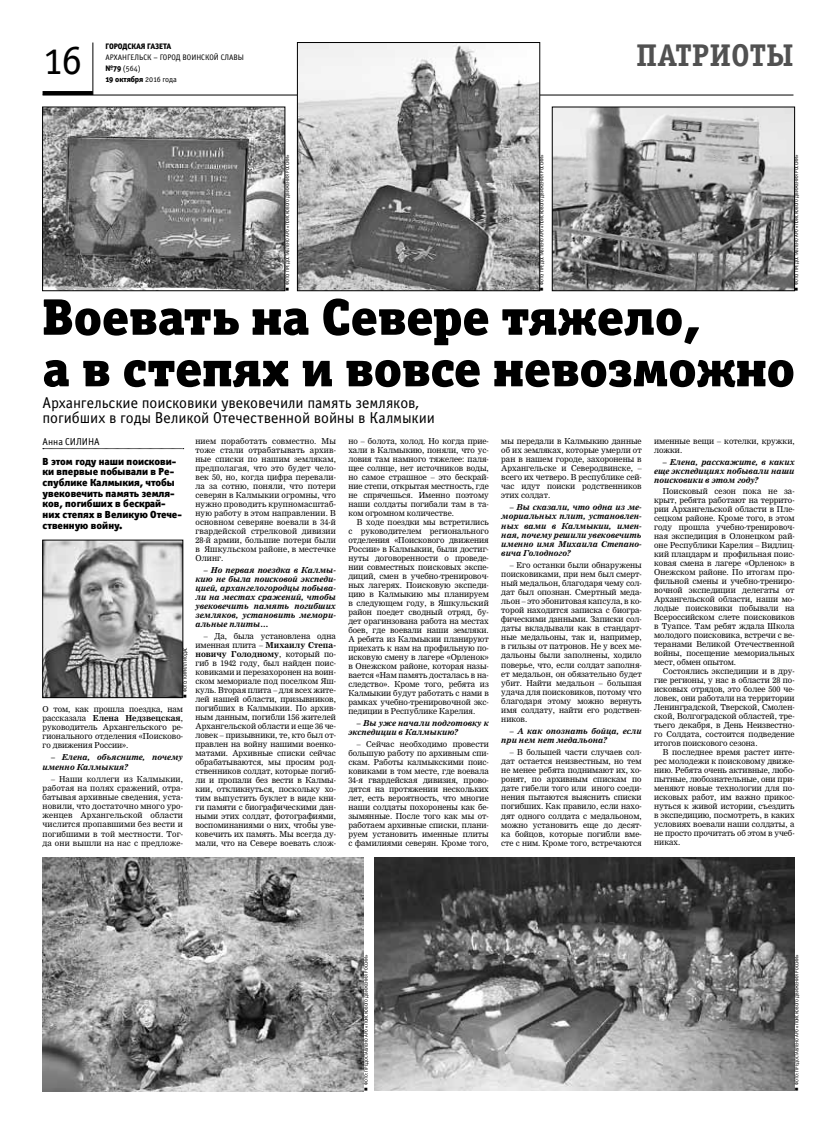
<style>
.page{position:relative;width:823px;height:1134px;background:#fff}
.page>*{position:absolute;margin:0;border:0;box-sizing:border-box;transform-origin:0 0}
.t1{font:51.6px/51.6px "Officina Serif Black OSC";color:#000}
.t2{font:42px "Officina Serif Book OSC";color:#000}
.t3{font:31.5px "Officina Serif Bold OSC";color:#515151}
.t4{font:15.8px/15.8px "Officina Sans Book OSC";letter-spacing:-.005em;color:#000}
.t5{font:10.3px/10.7px "Officina Sans Black C";color:#000}
.t6{font:10px "Officina Sans Book OSC";color:#000}
.t7{font:8px/9px "Nimrod Cyr";color:#000;text-align:justify}
.t8{font:8px/9px "Nimrod Cyr MT Bold Inclined";color:#000}
.t9{font:8px/11px "Officina Sans Book OSC";color:#000}
.t10{font:8px "Officina Sans Extra Bold OSC";color:#000}
.t11{font:5px "Officina Sans Book OSC";color:#000}
.s1{font-family:"Officina Sans Extra Bold OSC"}
.s2{font-family:"Officina Sans Book OSC"}
.s3{font-weight:700}
</style>
<div class="page">
<hr style="left:93px;top:43px;width:1px;height:52px;background:#000">
<hr style="left:43px;top:91px;width:50px;height:4px;background:#000">
<hr style="left:43px;top:95px;width:750px;height:1px;background:#000">
<svg style="left:43px;top:448px;width:141px;height:1px"></svg>
<img style="left:45px;top:542px;width:136px;height:154px">
<div style="left:43px;top:540px;width:140px;height:158px;border:1px solid #000"></div>
<img style="left:44px;top:109px;width:239px;height:180px">
<div style="left:42px;top:107px;width:243px;height:184px;border:1px solid #000"></div>
<img style="left:299px;top:44px;width:238px;height:245px">
<div style="left:297px;top:42px;width:242px;height:249px;border:1px solid #000"></div>
<img style="left:553px;top:109px;width:239px;height:180px">
<div style="left:551px;top:107px;width:243px;height:184px;border:1px solid #000"></div>
<img style="left:43px;top:857px;width:321px;height:234px">
<img style="left:374px;top:857px;width:420px;height:234px">
<h2 class="t2" style="left:43px;top:37px;width:42px">16</h2>
<p class="t10" style="left:105px;top:41px;width:67px">Городская газета</p>
<p class="t9" style="left:105px;top:52px;width:140px">Архангельск – город воинской славы <span class="s1">№79</span> (564)</p>
<p class="t10" style="left:105px;top:74px;width:73px">19 октября <span class="s2">2016 года</span></p>
<p class="t11" style="left:284px;top:285px;width:132px;rotate:-90deg">фото: предоставлено АРО «Поискового движенияРоссии»</p>
<p class="t11" style="left:539px;top:285px;width:132px;rotate:-90deg">фото: предоставлено АРО «Поискового движенияРоссии»</p>
<h3 class="t3" style="left:636px;top:37px;width:159px">патриоты</h3>
<p class="t11" style="left:793px;top:285px;width:132px;rotate:-90deg">фото: предоставлено АРО «Поискового движенияРоссии»</p>
<h1 class="t1" style="left:42px;top:291px;width:753px">Воевать на Севере тяжело,<br>а в степях и вовсе невозможно</h1>
<h3 class="t4" style="left:42px;top:395px;width:394px">Архангельские поисковики увековечили память земляков, погибших в годы Великой Отечественной войны в Калмыкии</h3>
<p class="t7" style="left:195px;top:436px;width:142px">нием поработать совместно. Мы тоже стали отрабатывать архив&shy;ные списки по нашим землякам, предполагая, что это будет чело&shy;век 50, но, когда цифра перевали&shy;ла за сотню, поняли, что потери северян в Калмыкии огромны, что нужно проводить крупномасштаб&shy;ную работу в этом направлении. В основном северяне воевали в 34-й гвардейской стрелковой дивизии 28-й армии, большие потери были в Яшкульском районе, в местечке Олинг.</p>
<p class="t8" style="left:195px;top:565px;width:142px;text-align:justify;text-indent:9px">– Но первая поездка в Калмы&shy;кию не была поисковой экспеди&shy;цией, архангелогородцы побыва&shy;ли на местах сражений, чтобы увековечить память погибших земляков, установить мемори&shy;альные плиты…</p>
<p class="t7" style="left:195px;top:631px;width:142px;text-indent:9px">– Да, была установлена одна именная плита – <span class="s3">Михаилу Степа&shy;новичу Голодному</span>, который по&shy;гиб в 1942 году, был найден поис&shy;ковиками и перезахоронен на воин&shy;ском мемориале под поселком Яш&shy;куль. Вторая плита – для всех жите&shy;лей нашей области, призывников, погибших в Калмыкии. По архив&shy;ным данным, погибли 156 жителей Архангельской области и еще 36 че&shy;ловек – призывники, те, кто был от&shy;правлен на войну нашими военко&shy;матами. Архивные списки сейчас обрабатываются, мы просим род&shy;ственников солдат, которые погиб&shy;ли и пропали без вести в Калмы&shy;кии, откликнуться, поскольку хо&shy;тим выпустить буклет в виде кни&shy;ги памяти с биографическими дан&shy;ными этих солдат, фотографиями, воспоминаниями о них, чтобы уве&shy;ковечить их память. Мы всегда ду&shy;мали, что на Севере воевать слож-</p>
<p class="t7" style="left:348px;top:436px;width:142px">но – болота, холод. Но когда прие&shy;хали в Калмыкию, поняли, что ус&shy;ловия там намного тяжелее: паля&shy;щее солнце, нет источников воды, но самое страшное – это бескрай&shy;ние степи, открытая местность, где не спрячешься. Именно поэтому наши солдаты погибали там в та&shy;ком огромном количестве.</p>
<p class="t7" style="left:348px;top:517px;width:142px;text-indent:9px">В ходе поездки мы встретились с руководителем регионального отделения «Поискового движения России» в Калмыкии, были достиг&shy;нуты договоренности о проведе&shy;нии совместных поисковых экспе&shy;диций, смен в учебно-тренировоч&shy;ных лагерях. Поисковую экспеди&shy;цию в Калмыкию мы планируем в следующем году, в Яшкульский район поедет сводный отряд, бу&shy;дет орагинзована работа на местах боев, где воевали наши земляки.<br>А ребята из Калмыкии планируют приехать к нам на профильную по&shy;исковую смену в лагере «Орленок» в Онежском районе, которая назы&shy;вается «Нам память досталась в на&shy;следство». Кроме того, ребята из Калмыкии будут работать с нами в рамках учебно-тренировочной экс&shy;педиции в Республике Карелия.</p>
<p class="t8" style="left:348px;top:718px;width:142px;text-indent:9px">– Вы уже начали подготовку к экспедиции в Калмыкию?</p>
<p class="t7" style="left:348px;top:739px;width:142px;text-indent:9px">– Сейчас необходимо провести большую работу по архивным спи&shy;скам. Работы калмыкскими поис&shy;ковиками в том месте, где воевала 34-я гвардейская дивизия, прово&shy;дятся на протяжении нескольких лет, есть вероятность, что многие наши солдаты похоронены как бе&shy;зымянные. После того как мы от&shy;работаем архивные списки, плани&shy;руем установить именные плиты с фамилиями северян. Кроме того,</p>
<p class="t7" style="left:501px;top:436px;width:142px">мы передали в Калмыкию данные об их земляках, которые умерли от ран в нашем городе, захоронены в Архангельске и Северодвинске, – всего их четверо. В республике сей&shy;час идут поиски родственников этих солдат.</p>
<p class="t8" style="left:501px;top:503px;width:142px;text-align:justify;text-indent:9px">– Вы сказали, что одна из ме&shy;мориальных плит, установлен&shy;ных вами в Калмыкии, имен&shy;ная, почему решили увековечить именно имя Михаила Степано&shy;вича Голодного?</p>
<p class="t7" style="left:501px;top:560px;width:142px;text-indent:9px">– Его останки были обнаружены поисковиками, при нем был смерт&shy;ный медальон, благодаря чему сол&shy;дат был опознан. Смертный меда&shy;льон – это эбонитовая капсула, в ко&shy;торой находится записка с биогра&shy;фическими данными. Записки сол&shy;даты вкладывали как в стандарт&shy;ные медальоны, так и, например, в гильзы от патронов. Не у всех ме&shy;дальоны были заполнены, ходило поверье, что, если солдат заполня&shy;ет медальон, он обязательно будет убит. Найти медальон – большая удача для поисковиков, потому что благодаря этому можно вернуть имя солдату, найти его родствен&shy;ников.</p>
<p class="t8" style="left:501px;top:726px;width:142px;text-indent:9px">– А как опознать бойца, если при нем нет медальона?</p>
<p class="t7" style="left:501px;top:747px;width:142px;text-indent:9px">– В большей части случаев сол&shy;дат остается неизвестным, но тем не менее ребята поднимают их, хо&shy;ронят, по архивным спискам по дате гибели того или иного соеди&shy;нения пытаются выяснить списки погибших. Как правило, если нахо&shy;дят одного солдата с медальоном, можно установить еще до десят&shy;ка бойцов, которые погибли вме&shy;сте с ним. Кроме того, встречаются</p>
<p class="t6" style="left:43px;top:436px;width:27px">Анна СИЛИНА</p>
<p class="t5" style="left:43px;top:456px;width:141px">В этом году наши поискови&shy;ки впервые побывали в Ре&shy;спублике Калмыкия, чтобы увековечить память земля&shy;ков, погибших в бескрай&shy;них степях в Великую Отече&shy;ственную войну.</p>
<p class="t7" style="left:653px;top:436px;width:142px">именные вещи – котелки, кружки, ложки.</p>
<p class="t8" style="left:653px;top:457px;width:142px;text-align:justify;text-indent:9px">– Елена, расскажите, в каких еще экспедициях побывали наши поисковики в этом году?</p>
<p class="t7" style="left:653px;top:487px;width:142px;text-indent:9px">Поисковый сезон пока не за&shy;крыт, ребята работают на террито&shy;рии Архангельской области в Пле&shy;сецком районе. Кроме того, в этом году прошла учебно-тренировоч&shy;ная экспедиция в Олонецком рай&shy;оне Республики Карелия – Видлиц&shy;кий плацдарм и профильная поис&shy;ковая смена в лагере «Орленок» в Онежском районе. По итогам про&shy;фильной смены и учебно-трениро&shy;вочной экспедиции делегаты от Архангельской области, наши мо&shy;лодые поисковики побывали на Всероссийском слете поисковиков в Туапсе. Там ребят ждала Школа молодого поисковика, встречи с ве&shy;теранами Великой Отечественной войны, посещение мемориальных мест, обмен опытом.</p>
<p class="t7" style="left:653px;top:667px;width:142px;text-indent:9px">Состоялись экспедиции и в дру&shy;гие регионы, у нас в области 28 по&shy;исковых отрядов, это более 500 че&shy;ловек, они работали на территории Ленинградской, Тверской, Смолен&shy;ской, Волгоградской областей, тре&shy;тьего декабря, в День Неизвестно&shy;го Солдата, состоится подведение итогов поискового сезона.</p>
<p class="t7" style="left:653px;top:748px;width:142px;text-indent:9px">В последнее время растет инте&shy;рес молодежи к поисковому движе&shy;нию. Ребята очень активные, любо&shy;пытные, любознательные, они при&shy;меняют новые технологии для по&shy;исковых работ, им важно прикос&shy;нуться к живой истории, съездить в экспедицию, посмотреть, в каких условиях воевали наши солдаты, а не просто прочитать об этом в учеб&shy;никах.</p>
<p class="t11" style="left:182px;top:692px;width:47px;rotate:-90deg">фото: кирилл иодас</p>
<p class="t7" style="left:43px;top:704px;width:142px">О том, как прошла поездка, нам рассказала <span class="s3">Елена Недзвецская</span>, руководитель Архангельского ре&shy;гионального отделения «Поисково&shy;го движения России».</p>
<p class="t8" style="left:43px;top:753px;width:142px;text-indent:9px">– Елена, объясните, почему именно Калмыкия?</p>
<p class="t7" style="left:43px;top:774px;width:142px;text-indent:9px">– Наши коллеги из Калмыкии, работая на полях сражений, отра&shy;батывая архивные сведения, уста&shy;новили, что достаточно много уро&shy;женцев Архангельской области числится пропавшими без вести и погибшими в той местности. Тог&shy;да они вышли на нас с предложе-</p>
<p class="t11" style="left:363px;top:1085px;width:132px;rotate:-90deg">фото: предоставлено АРО «Поискового движенияРоссии»</p>
<p class="t11" style="left:793px;top:1085px;width:132px;rotate:-90deg">фото: предоставлено АРО «Поискового движенияРоссии»</p>
</div>
